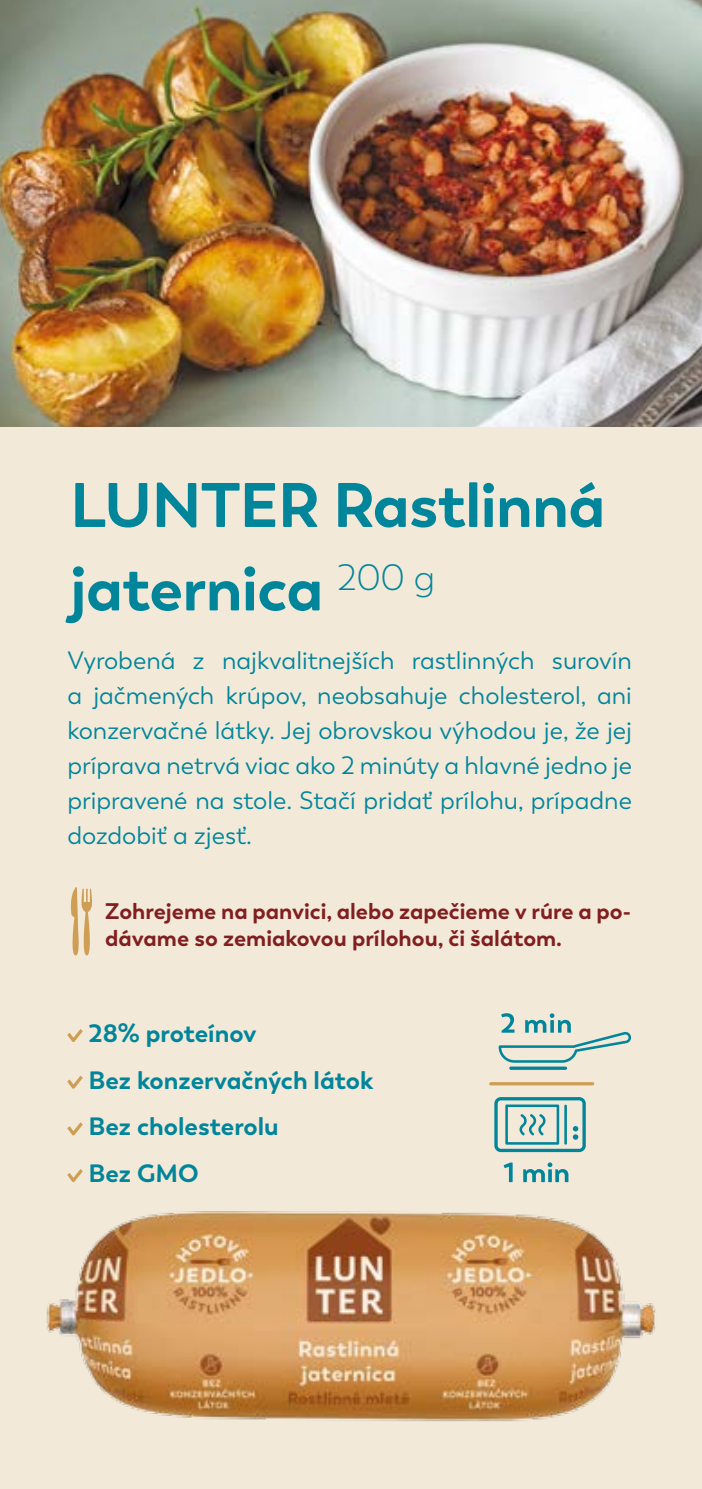
<style>
.page{position:relative;width:702px;height:1489px;background:#fff}
.page>*{position:absolute;margin:0;border:0;box-sizing:border-box;transform-origin:0 0}
.t1{font:700 62.5px/83.5px "Boston";letter-spacing:-.01em;color:#00859b}
.t2{font:25px/35px "Boston";color:#00859b;text-align:justify}
.t3{font:700 25px/46.8px "Boston";color:#00859b}
.t4{font:700 22.5px/27px "Boston";color:#811f20}
</style>
<div class="page">
<div style="left:0;top:413px;width:702px;height:1075px;background:#f3e9d9"></div>
<hr style="left:701px;top:0;width:1px;height:1488px;background:#cecccd">
<img style="left:0;top:0;width:702px;height:426px">
<svg style="left:67px;top:1029px;width:16px;height:13px"></svg>
<svg style="left:67px;top:1075px;width:16px;height:13px"></svg>
<svg style="left:67px;top:1122px;width:16px;height:13px"></svg>
<svg style="left:67px;top:1169px;width:16px;height:13px"></svg>
<svg style="left:70px;top:887px;width:22px;height:68px"></svg>
<img style="left:46px;top:1182px;width:610px;height:239px">
<svg style="left:494px;top:1097px;width:91px;height:54px"></svg>
<hr style="left:509px;top:1066px;width:58px;height:3px;background:#00859b;border-radius:2px">
<hr style="left:489px;top:1082px;width:105px;height:3px;background:#ce9e55;border-radius:2px">
<svg style="left:498px;top:1013px;width:133px;height:49px"></svg>
<svg style="left:503px;top:1162px;width:65px;height:20px"></svg>
<h1 class="t1" style="left:70px;top:464px;width:537px">LUNTER Rastlinná jaternica <sup>200</sup> <sup>g</sup></h1>
<p class="t2" style="left:67px;top:643px;width:566px">Vyrobená z najkvalitnejších rastlinných surovín a jačmených krúpov, neobsahuje cholesterol, ani konzervačné látky. Jej obrovskou výhodou je, že jej príprava netrvá viac ako 2 minúty a hlavné jedno je pripravené na stole. Stačí pridať prílohu, prípadne dozdobiť a zjesť.</p>
<p class="t4" style="left:105px;top:897px;width:527px">Zohrejeme na panvici, alebo zapečieme v rúre a po&shy;dávame so zemiakovou prílohou, či šalátom.</p>
<p class="t3" style="left:88px;top:1010px;width:286px">28% proteínov<br>Bez konzervačných látok<br>Bez cholesterolu<br>Bez GMO</p>
</div>
